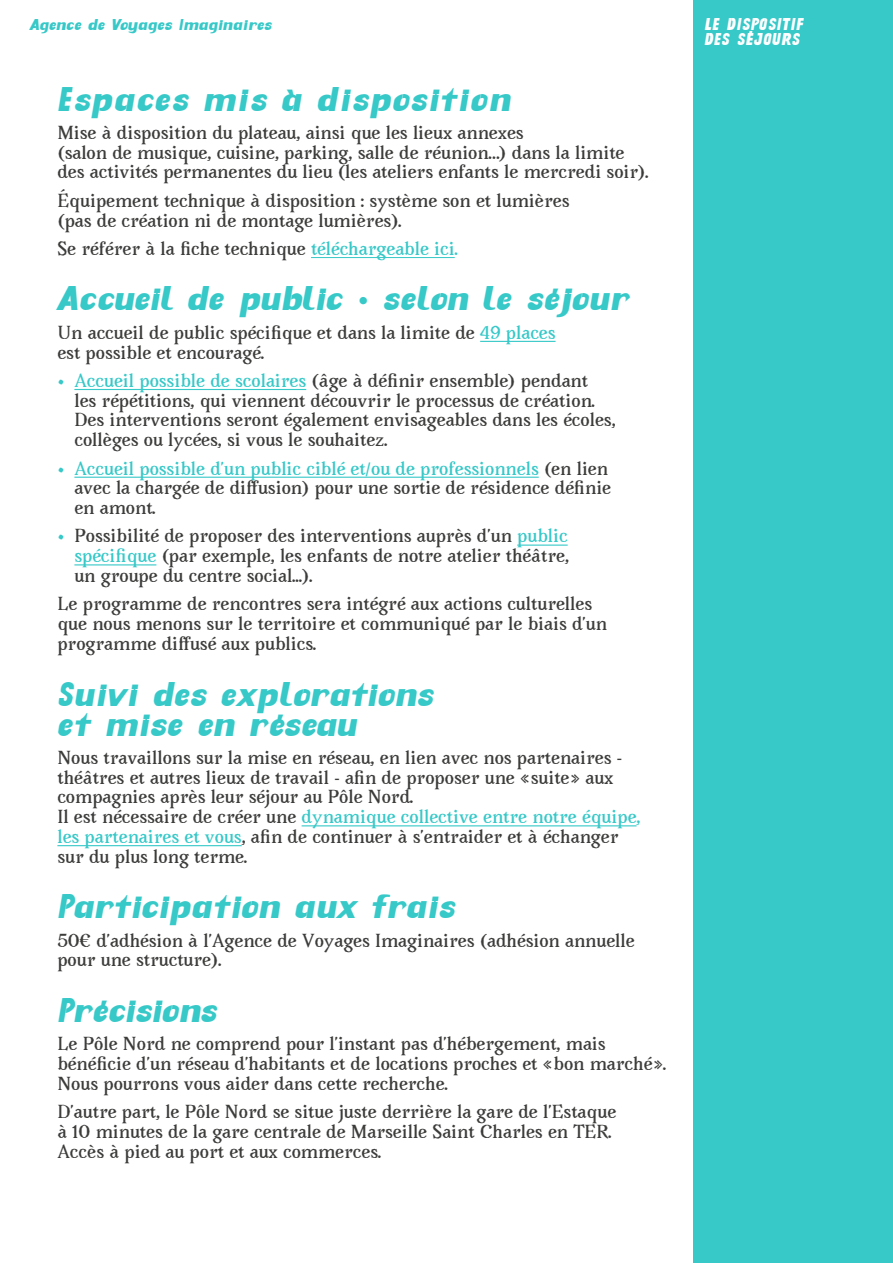
<style>
.page{position:relative;width:893px;height:1263px;background:#fff}
.page>*{position:absolute;margin:0;border:0;box-sizing:border-box;transform-origin:0 0}
.t1{font:36px/30px "Crickx Shark Cut";letter-spacing:-.02em;color:#37c8c8}
.t2{font:36px "Crickx Shark Cut";color:#37c8c8}
.t3{font:36px "Crickx Shark Cut";letter-spacing:-.04em;color:#37c8c8}
.t4{font:18px/15px "Crickx Shark Cut";letter-spacing:-.02em;color:#fff}
.t5{font:700 16.5px/19.8px "Avara";color:#3c3c3b}
.t6{font:16.5px "Crickx Shark Cut";letter-spacing:-.04em;color:#37c8c8}
.s1{color:#37c8c8}
</style>
<div class="page">
<div style="left:694px;top:0;width:199px;height:1263px;background:#37c8c8"></div>
<hr style="left:311px;top:257px;width:144px;height:1px;background:#37c8c8">
<hr style="left:480px;top:341px;width:76px;height:1px;background:#37c8c8">
<hr style="left:74px;top:389px;width:232px;height:1px;background:#37c8c8">
<hr style="left:74px;top:477px;width:465px;height:1px;background:#37c8c8">
<hr style="left:517px;top:544px;width:51px;height:2px;background:#37c8c8">
<hr style="left:74px;top:564px;width:82px;height:1px;background:#37c8c8">
<hr style="left:302px;top:825px;width:335px;height:1px;background:#37c8c8">
<hr style="left:57px;top:845px;width:185px;height:1px;background:#37c8c8">
<p class="t6" style="left:30px;top:17px;width:244px">Agence de Voyages Imaginaires</p>
<p class="t4" style="left:704px;top:17px;width:102px">LE DISPOSITIF<br>DES SÉJOURS</p>
<h1 class="t2" style="left:57px;top:82px;width:456px">Espaces mis à disposition</h1>
<p class="t5" style="left:57px;top:123px;width:593px">Mise à disposition du plateau, ainsi que les lieux annexes<br>(salon de musique, cuisine, parking, salle de réunion…) dans la limite des activités permanentes du lieu (les ateliers enfants le mercredi soir).</p>
<p class="t5" style="left:57px;top:191px;width:513px">Équipement technique à disposition : système son et lumières (pas de création ni de montage lumières).</p>
<p class="t5" style="left:57px;top:239px;width:402px">Se référer à la fiche technique <span class="s1">téléchargeable ici.</span></p>
<h1 class="t1" style="left:57px;top:285px;width:574px">Accueil de public • selon le séjour</h1>
<p class="t5" style="left:57px;top:323px;width:500px">Un accueil de public spécifique et dans la limite de <span class="s1">49 places </span>est possible et encouragé.</p>
<p class="t5" style="left:74px;top:371px;width:543px;text-indent:-17px"><span class="s1">• Accueil possible de scolaires</span> (âge à définir ensemble) pendant<br>les répétitions, qui viennent découvrir le processus de création.<br>Des interventions seront également envisageables dans les écoles, collèges ou lycées, si vous le souhaitez.</p>
<p class="t5" style="left:74px;top:458px;width:538px;text-indent:-17px"><span class="s1">• Accueil possible d’un public ciblé et/ou de professionnels</span> (en lien avec la chargée de diffusion) pour une sortie de résidence définie en amont.</p>
<p class="t5" style="left:74px;top:526px;width:496px;text-align:justify;text-indent:-17px"><span class="s1">•</span> Possibilité de proposer des interventions auprès d’un <span class="s1">public spécifique</span> (par exemple, les enfants de notre atelier théâtre, un groupe du centre social...).</p>
<p class="t5" style="left:57px;top:594px;width:551px">Le programme de rencontres sera intégré aux actions culturelles que nous menons sur le territoire et communiqué par le biais d’un programme diffusé aux publics.</p>
<h1 class="t1" style="left:57px;top:680px;width:379px">Suivi des explorations et mise en réseau</h1>
<p class="t5" style="left:57px;top:748px;width:585px">Nous travaillons sur la mise en réseau, en lien avec nos partenaires - théâtres et autres lieux de travail - afin de proposer une «suite» aux compagnies après leur séjour au Pôle Nord.<br>Il est nécessaire de créer une <span class="s1">dynamique collective entre notre équipe, les partenaires et vous</span>, afin de continuer à s’entraider et à échanger sur du plus long terme.</p>
<h1 class="t1" style="left:57px;top:892px;width:400px">Participation aux frais</h1>
<p class="t5" style="left:57px;top:930px;width:579px">50€ d’adhésion à l’Agence de Voyages Imaginaires (adhésion annuelle pour une structure).</p>
<h1 class="t3" style="left:57px;top:993px;width:162px">Précisions</h1>
<p class="t5" style="left:57px;top:1034px;width:610px">Le Pôle Nord ne comprend pour l’instant pas d’hébergement, mais bénéficie d’un réseau d’habitants et de locations proches et «bon marché».<br>Nous pourrons vous aider dans cette recherche.</p>
<p class="t5" style="left:57px;top:1102px;width:560px">D’autre part, le Pôle Nord se situe juste derrière la gare de l’Estaque à 10 minutes de la gare centrale de Marseille Saint Charles en TER.<br>Accès à pied au port et aux commerces.</p>
</div>
